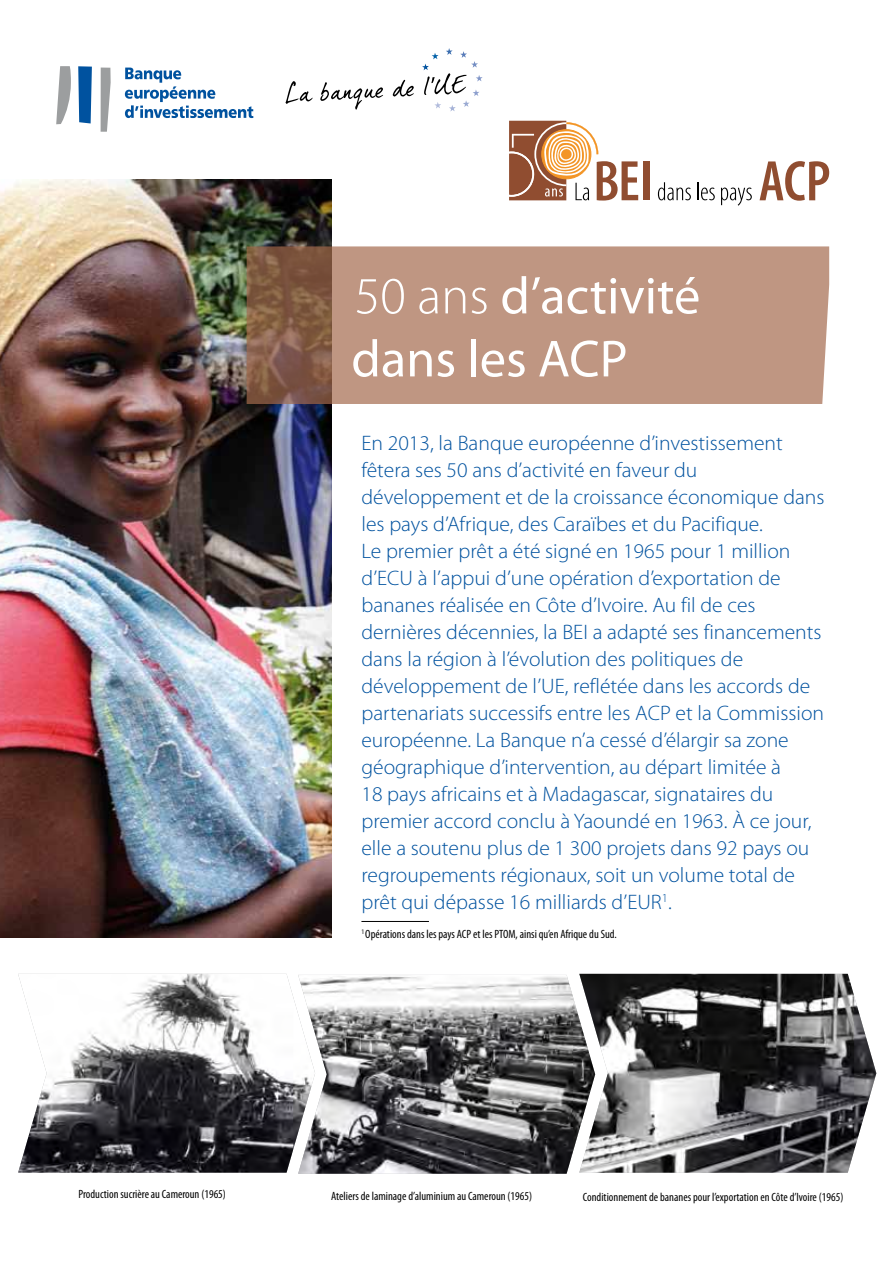
<style>
.page{position:relative;width:893px;height:1263px;background:#fff}
.page>*{position:absolute;margin:0;border:0;box-sizing:border-box;transform-origin:0 0}
.t1{font:52.5px/63px "Myriad Pro";color:#fff}
.t2{font:300 21px/27px "Myriad Pro";color:#00529f}
.t3{font:condensed 12px "Myriad Pro";color:#000}
.s1{font-weight:300}
</style>
<div class="page">
<div style="left:643px;top:161px;width:6px;height:39px;background:#904d30"></div>
<svg style="left:760px;top:161px;width:69px;height:40px"></svg>
<svg style="left:658px;top:182px;width:33px;height:18px"></svg>
<svg style="left:697px;top:182px;width:18px;height:18px"></svg>
<svg style="left:721px;top:188px;width:31px;height:18px"></svg>
<svg style="left:509px;top:121px;width:129px;height:80px"></svg>
<hr style="left:361px;top:921px;width:68px;height:1px;background:#000">
<img style="left:18px;top:974px;width:280px;height:199px">
<img style="left:298px;top:975px;width:281px;height:199px">
<img style="left:579px;top:974px;width:297px;height:199px">
<svg style="left:125px;top:68px;width:128px;height:50px"></svg>
<svg style="left:56px;top:66px;width:15px;height:58px"></svg>
<svg style="left:78px;top:66px;width:14px;height:57px"></svg>
<svg style="left:101px;top:68px;width:10px;height:64px"></svg>
<svg style="left:285px;top:81px;width:28px;height:23px"></svg>
<svg style="left:320px;top:82px;width:63px;height:28px"></svg>
<svg style="left:393px;top:80px;width:21px;height:17px"></svg>
<svg style="left:422px;top:48px;width:61px;height:64px"></svg>
<img style="left:0;top:179px;width:332px;height:759px">
<svg style="left:247px;top:246px;width:582px;height:158px;background:#b68d79"></svg>
<h1 class="t1" style="left:351px;top:263px;width:351px"><span class="s1">50 ans</span> d’activité dans les ACP</h1>
<p class="t2" style="left:361px;top:430px;width:465px">En 2013, la Banque européenne d’investissement fêtera ses 50 ans d’activité en faveur du développement et de la croissance économique dans les pays d’Afrique, des Caraïbes et du Pacifique.<br>Le premier prêt a été signé en 1965 pour 1 million d’ECU à l’appui d’une opération d’exportation de bananes réalisée en Côte d’Ivoire. Au fil de ces dernières décennies, la BEI a adapté ses financements dans la région à l’évolution des politiques de développement de l’UE, reflétée dans les accords de partenariats successifs entre les ACP et la Commission européenne. La Banque n’a cessé d’élargir sa zone géographique d’intervention, au départ limitée à<br>18 pays africains et à Madagascar, signataires du premier accord conclu à Yaoundé en 1963. À ce jour, elle a soutenu plus de 1 300 projets dans 92 pays ou regroupements régionaux, soit un volume total de prêt qui dépasse 16 milliards d’EUR<sup>1</sup>.</p>
<p class="t3" style="left:361px;top:926px;width:257px"><sup>1</sup> Opérations dans les pays ACP et les PTOM, ainsi qu’en Afrique du Sud.</p>
<p class="t3" style="left:78px;top:1187px;width:149px">Production sucrière au Cameroun (1965)</p>
<p class="t3" style="left:331px;top:1188px;width:202px">Ateliers de laminage d’aluminium au Cameroun (1965)</p>
<p class="t3" style="left:583px;top:1189px;width:262px">Conditionnement de bananes pour l’exportation en Côte d’Ivoire (1965)</p>
</div>
